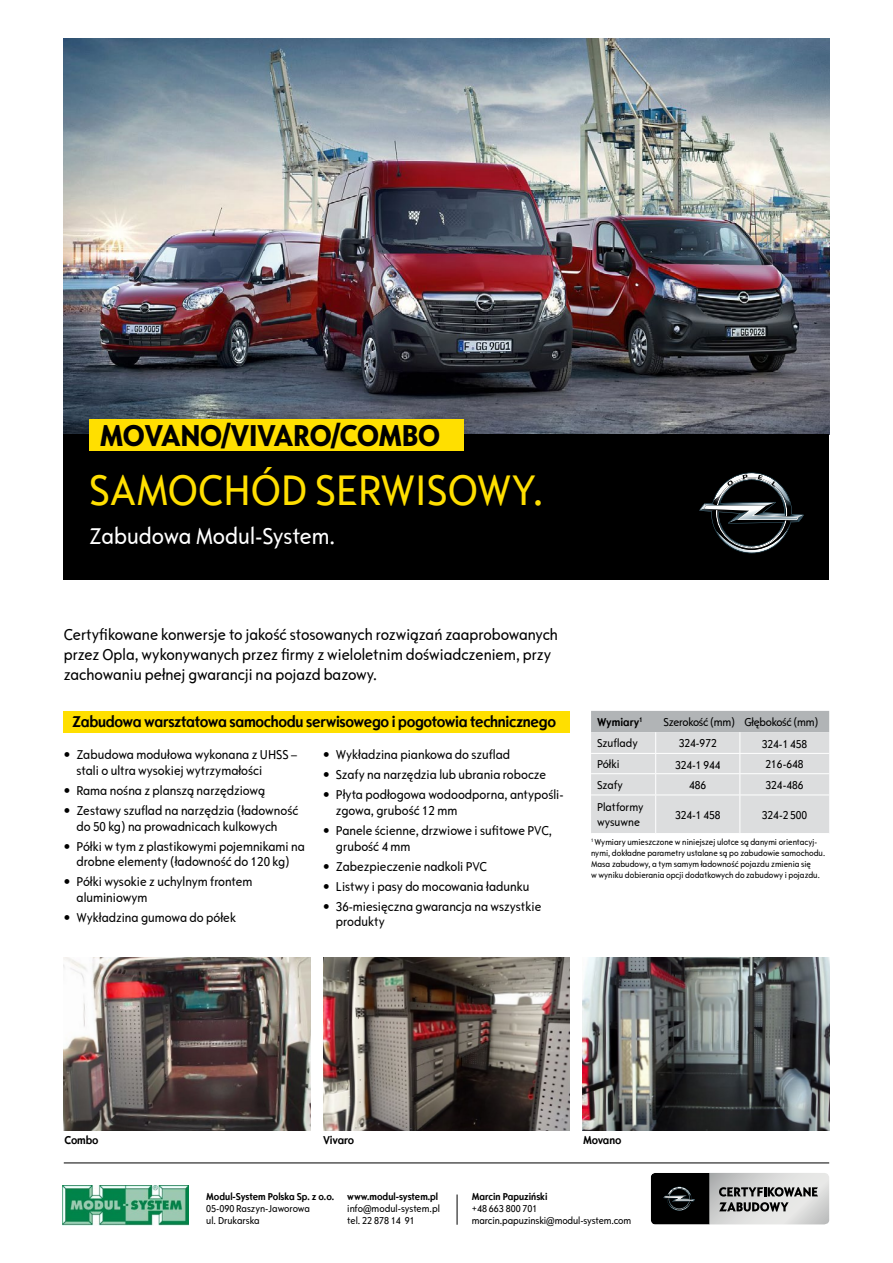
<style>
.page{position:relative;width:893px;height:1263px;background:#fff}
.page>*{position:absolute;margin:0;border:0;box-sizing:border-box;transform-origin:0 0}
.t1{font:condensed 45px "Opel Sans";color:#ffdf00}
.t2{font:31.5px "Opel Sans Condensed Carline";letter-spacing:-.005em;color:#000}
.t3{font:condensed 24px "Opel Sans";color:#fff}
.t4{font:condensed 16.5px/19.8px "Opel Sans";color:#000}
.t5{font:700 16.5px "Opel Sans Condensed";letter-spacing:-.02em;color:#000}
.t6{font:condensed 13.5px/15.8px "Opel Sans";color:#000}
.t7{font:condensed 12px/14.4px "Opel Sans";color:#000}
.t8{font:condensed 12px "Opel Sans";letter-spacing:-.02em;color:#000}
.t9{font:700 12px "Opel Sans Condensed";letter-spacing:-.01em;color:#000}
.t10{font:condensed 10.5px/12px "Opel Sans";letter-spacing:-.005em;color:#000}
.t11{font:700 10.5px "Opel Sans Condensed";color:#000}
.t12{font:condensed 9px/10.8px "Opel Sans";color:#000}
</style>
<div class="page">
<img style="left:64px;top:38px;width:765px;height:397px">
<div style="left:64px;top:711px;width:506px;height:21px;background:#ffdf00"></div>
<div style="left:64px;top:435px;width:765px;height:145px;background:#000"></div>
<div style="left:89px;top:419px;width:374px;height:32px;background:#ffdf00"></div>
<svg style="left:699px;top:473px;width:105px;height:80px"></svg>
<hr style="left:64px;top:1162px;width:765px;height:1px;background:#000">
<svg style="left:591px;top:711px;width:238px;height:122px;background:#d4d6d7"></svg>
<hr style="left:655px;top:795px;width:1px;height:38px;background:#fff">
<hr style="left:739px;top:795px;width:1px;height:38px;background:#fff">
<hr style="left:740px;top:753px;width:89px;height:1px;background:#fff">
<hr style="left:591px;top:773px;width:65px;height:1px;background:#fff">
<hr style="left:656px;top:773px;width:84px;height:1px;background:#fff">
<hr style="left:740px;top:773px;width:89px;height:1px;background:#fff">
<hr style="left:591px;top:794px;width:65px;height:1px;background:#fff">
<hr style="left:656px;top:794px;width:84px;height:1px;background:#fff">
<hr style="left:740px;top:794px;width:89px;height:1px;background:#fff">
<hr style="left:591px;top:753px;width:65px;height:1px;background:#fff">
<hr style="left:656px;top:753px;width:84px;height:1px;background:#fff">
<hr style="left:457px;top:1194px;width:1px;height:31px;background:#000">
<img style="left:63px;top:1186px;width:126px;height:40px">
<svg style="left:651px;top:1173px;width:178px;height:51px;background:#808080"></svg>
<img style="left:64px;top:958px;width:246px;height:173px">
<img style="left:323px;top:958px;width:247px;height:173px">
<img style="left:583px;top:958px;width:246px;height:173px">
<h2 class="t2" style="left:100px;top:416px;width:342px">MOVANO/VIVARO/COMBO</h2>
<h1 class="t1" style="left:89px;top:464px;width:456px">SAMOCHÓD SERWISOWY.</h1>
<h3 class="t3" style="left:89px;top:522px;width:247px">Zabudowa Modul-System.</h3>
<p class="t4" style="left:64px;top:625px;width:496px">Certyfikowane konwersje to jakość stosowanych rozwiązań zaaprobowanych przez Opla, wykonywanych przez firmy z wieloletnim doświadczeniem, przy zachowaniu pełnej gwarancji na pojazd bazowy.</p>
<p class="t5" style="left:72px;top:712px;width:485px">Zabudowa warsztatowa samochodu serwisowego i pogotowia technicznego</p>
<p class="t6" style="left:77px;top:747px;width:222px;text-indent:-13px">• Zabudowa modułowa wykonana z UHSS – stali o ultra wysokiej wytrzymałości</p>
<p class="t6" style="left:64px;top:782px;width:203px">• Rama nośna z planszą narzędziową</p>
<p class="t6" style="left:64px;top:802px;width:236px;text-align:center">• Zestawy szuflad na narzędzia (ładowność do 50 kg) na prowadnicach kulkowych</p>
<p class="t6" style="left:64px;top:838px;width:243px;text-align:center">• Półki w tym z plastikowymi pojemnikami na drobne elementy (ładowność do 120 kg)</p>
<p class="t6" style="left:77px;top:874px;width:177px;text-indent:-13px">• Półki wysokie z uchylnym frontem aluminiowym</p>
<p class="t6" style="left:64px;top:910px;width:174px">• Wykładzina gumowa do półek</p>
<p class="t6" style="left:323px;top:747px;width:189px">• Wykładzina piankowa do szuflad</p>
<p class="t6" style="left:323px;top:767px;width:225px">• Szafy na narzędzia lub ubrania robocze</p>
<p class="t6" style="left:336px;top:787px;width:229px;text-indent:-13px">• Płyta podłogowa wodoodporna, antypośli&shy;zgowa, grubość 12 mm</p>
<p class="t6" style="left:336px;top:822px;width:218px;text-indent:-13px">• Panele ścienne, drzwiowe i sufitowe PVC, grubość 4 mm</p>
<p class="t6" style="left:323px;top:858px;width:165px">• Zabezpieczenie nadkoli PVC</p>
<p class="t6" style="left:323px;top:878px;width:208px">• Listwy i pasy do mocowania ładunku</p>
<p class="t6" style="left:336px;top:898px;width:207px;text-indent:-13px">• 36-miesięczna gwarancja na wszystkie produkty</p>
<p class="t9" style="left:597px;top:715px;width:47px">Wymiary<sup>1</sup></p>
<p class="t8" style="left:664px;top:715px;width:156px">Szerokość (mm) Głębokość (mm)</p>
<p class="t7" style="left:597px;top:736px;width:42px">Szuflady</p>
<p class="t7" style="left:679px;top:736px;width:39px">324-972</p>
<p class="t7" style="left:762px;top:737px;width:47px">324-1 458</p>
<p class="t7" style="left:597px;top:757px;width:24px">Półki</p>
<p class="t7" style="left:675px;top:757px;width:47px">324-1 944</p>
<p class="t7" style="left:766px;top:757px;width:39px">216-648</p>
<p class="t7" style="left:597px;top:778px;width:27px">Szafy</p>
<p class="t7" style="left:689px;top:778px;width:19px">486</p>
<p class="t7" style="left:766px;top:778px;width:39px">324-486</p>
<p class="t7" style="left:597px;top:800px;width:48px">Platformy wysuwne</p>
<p class="t7" style="left:675px;top:808px;width:47px">324-1 458</p>
<p class="t7" style="left:762px;top:808px;width:47px">324-2 500</p>
<p class="t12" style="left:591px;top:837px;width:236px"><sup>1</sup> Wymiary umieszczone w niniejszej ulotce są danymi orientacyj&shy;nymi, dokładne parametry ustalane są po zabudowie samochodu.<br>Masa zabudowy, a tym samym ładowność pojazdu zmienia się<br>w wyniku dobierania opcji dodatkowych do zabudowy i pojazdu.</p>
<p class="t9" style="left:65px;top:1133px;width:35px">Combo</p>
<p class="t9" style="left:323px;top:1133px;width:33px">Vivaro</p>
<p class="t9" style="left:583px;top:1133px;width:40px">Movano</p>
<p class="t11" style="left:206px;top:1190px;width:129px">Modul-System Polska Sp. z o.o.</p>
<p class="t10" style="left:206px;top:1202px;width:105px">05-090 Raszyn-Jaworowa ul. Drukarska</p>
<p class="t11" style="left:347px;top:1190px;width:92px">www.modul-system.pl</p>
<p class="t10" style="left:347px;top:1202px;width:94px">info@modul-system.pl tel. 22 878 14 91</p>
<p class="t11" style="left:472px;top:1190px;width:77px">Marcin Papuziński</p>
<p class="t10" style="left:472px;top:1202px;width:161px">+48 663 800 701 marcin.papuzinski@modul-system.com</p>
</div>
